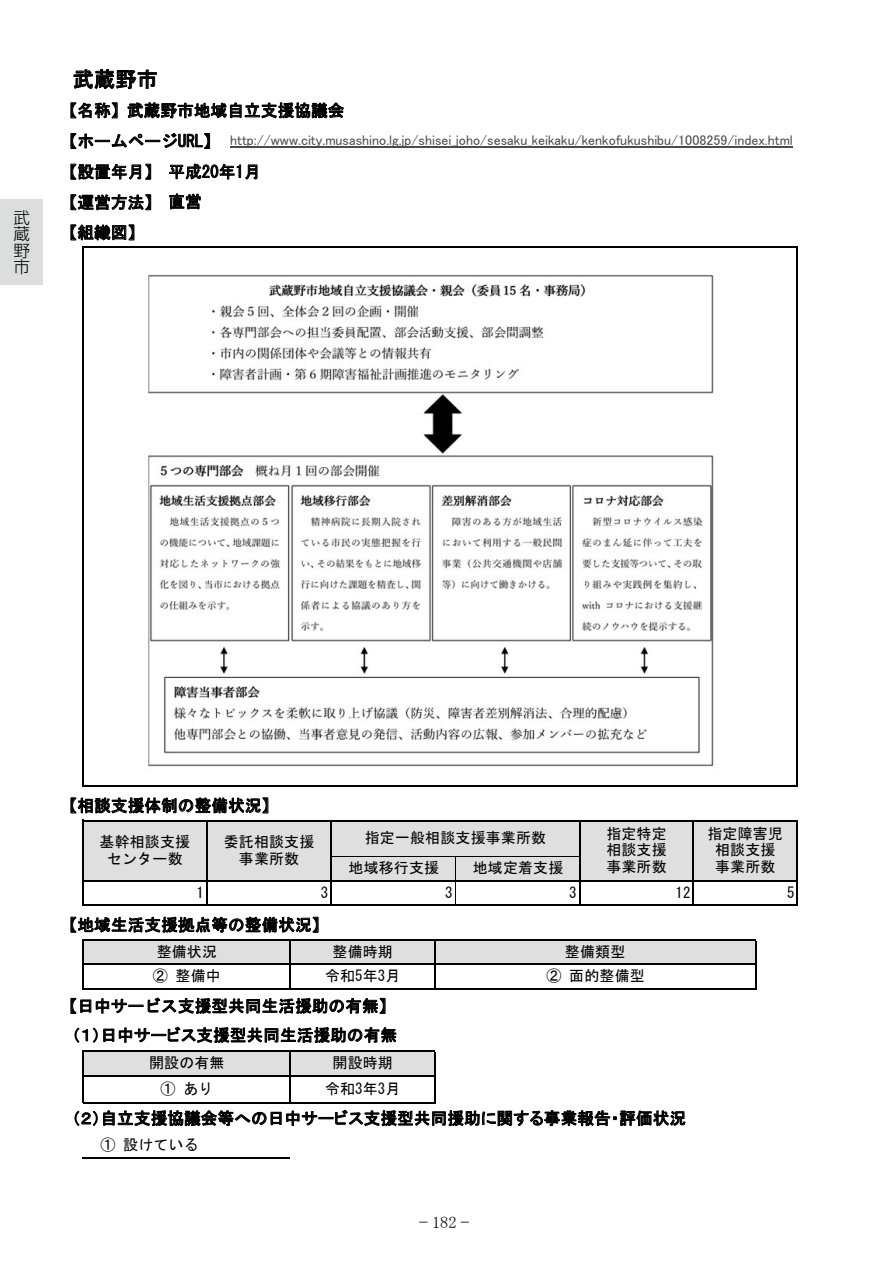
<style>
.page{position:relative;width:893px;height:1263px;background:#fff}
.page>*{position:absolute;margin:0;border:0;box-sizing:border-box;transform-origin:0 0}
.t1{font:21px "MS Gothic";color:#000}
.t2{font:16.5px/30.5px "MS Gothic";letter-spacing:.01em;color:#000}
.t3{font:16.5px "MS P Gothic";letter-spacing:.01em;color:#000}
.t4{font:16.5px "MS Mincho";color:#000}
.t5{font:300 16.5px/16.5px "UD Shin Go Pr 6";color:#000;text-align:justify}
.t6{font:15px/16.8px "MS Gothic";letter-spacing:.015em;color:#000;text-align:center}
.t7{font:14.1px "MS P Gothic";color:#4b4b4b}
</style>
<div class="page">
<div style="left:83px;top:821px;width:714px;height:60px;background:#dfdfdf"></div>
<div style="left:83px;top:940px;width:673px;height:24px;background:#dfdfdf"></div>
<div style="left:83px;top:1051px;width:352px;height:25px;background:#dfdfdf"></div>
<hr style="left:230px;top:146px;width:563px;height:1px;background:#4b4b4b">
<hr style="left:82px;top:247px;width:1px;height:540px;background:#000">
<hr style="left:796px;top:248px;width:2px;height:539px;background:#000">
<hr style="left:82px;top:820px;width:1px;height:86px;background:#000">
<hr style="left:82px;top:939px;width:1px;height:50px;background:#000">
<hr style="left:289px;top:940px;width:1px;height:49px;background:#000">
<hr style="left:434px;top:940px;width:1px;height:49px;background:#000">
<hr style="left:82px;top:1050px;width:1px;height:53px;background:#000">
<hr style="left:796px;top:821px;width:2px;height:85px;background:#000">
<hr style="left:206px;top:821px;width:2px;height:85px;background:#000">
<hr style="left:330px;top:821px;width:2px;height:85px;background:#000">
<hr style="left:579px;top:821px;width:1px;height:85px;background:#000">
<hr style="left:693px;top:821px;width:1px;height:85px;background:#000">
<svg style="left:455px;top:857px;width:1px;height:47px"></svg>
<hr style="left:289px;top:1052px;width:1px;height:51px;background:#000">
<hr style="left:434px;top:1052px;width:1px;height:51px;background:#000">
<hr style="left:755px;top:940px;width:1px;height:49px;background:#000">
<hr style="left:83px;top:247px;width:715px;height:1px;background:#000">
<hr style="left:83px;top:785px;width:715px;height:2px;background:#000">
<hr style="left:83px;top:820px;width:715px;height:1px;background:#000">
<hr style="left:332px;top:856px;width:247px;height:1px;background:#000">
<hr style="left:83px;top:880px;width:715px;height:1px;background:#000">
<hr style="left:83px;top:904px;width:715px;height:2px;background:#000">
<hr style="left:83px;top:939px;width:673px;height:1px;background:#000">
<hr style="left:83px;top:963px;width:673px;height:2px;background:#000">
<hr style="left:83px;top:988px;width:673px;height:1px;background:#000">
<hr style="left:83px;top:1050px;width:352px;height:2px;background:#000">
<hr style="left:83px;top:1075px;width:352px;height:1px;background:#000">
<hr style="left:83px;top:1102px;width:352px;height:1px;background:#000">
<hr style="left:83px;top:1157px;width:207px;height:1px;background:#000">
<img style="left:148px;top:274px;width:566px;height:493px">
<div style="left:0;top:200px;width:43px;height:85px;background:#dcdddd"></div>
<p class="t5" style="left:14px;top:209px;width:17px">武蔵野市</p>
<h1 class="t1" style="left:73px;top:69px;width:87px">武蔵野市</h1>
<p class="t2" style="left:61px;top:95px;width:285px">【名称】武蔵野市地域自立支援協議会【ホームページURL】<br>【設置年月】平成20年1月<br>【運営方法】直営<br>【組織図】　</p>
<p class="t7" style="left:230px;top:133px;width:564px">http://www.city.musashino.lg.jp/shisei_joho/sesaku_keikaku/kenkofukushibu/1008259/index.html</p>
<p class="t2" style="left:61px;top:790px;width:236px">【相談支援体制の整備状況】　</p>
<p class="t6" style="left:100px;top:833px;width:92px">基幹相談支援センター数</p>
<p class="t6" style="left:224px;top:833px;width:92px">委託相談支援事業所数</p>
<p class="t6" style="left:365px;top:829px;width:183px">指定一般相談支援事業所数</p>
<p class="t6" style="left:606px;top:825px;width:62px;text-align:justify">指定特定相談支援事業所数</p>
<p class="t6" style="left:707px;top:825px;width:77px">指定障害児相談支援</p>
<p class="t6" style="left:349px;top:859px;width:92px">地域移行支援</p>
<p class="t6" style="left:473px;top:859px;width:92px">地域定着支援</p>
<p class="t6" style="left:715px;top:858px;width:62px">事業所数</p>
<p class="t6" style="left:197px;top:884px;width:9px">1</p>
<p class="t6" style="left:321px;top:884px;width:9px">3</p>
<p class="t6" style="left:445px;top:884px;width:9px">3</p>
<p class="t6" style="left:569px;top:884px;width:9px">3</p>
<p class="t6" style="left:676px;top:884px;width:17px">12</p>
<p class="t6" style="left:787px;top:884px;width:9px">5</p>
<p class="t2" style="left:61px;top:909px;width:286px">【地域生活支援拠点等の整備状況】　</p>
<p class="t6" style="left:157px;top:943px;width:62px">整備状況</p>
<p class="t6" style="left:333px;top:943px;width:62px">整備時期</p>
<p class="t6" style="left:565px;top:943px;width:62px">整備類型</p>
<p class="t6" style="left:153px;top:967px;width:69px">② 整備中</p>
<p class="t6" style="left:325px;top:967px;width:77px">令和5年3月</p>
<p class="t6" style="left:547px;top:967px;width:100px">② 面的整備型</p>
<p class="t2" style="left:61px;top:991px;width:353px">【日中サービス支援型共同生活援助の有無】　</p>
<p class="t3" style="left:72px;top:1027px;width:326px">（１）日中サービス支援型共同生活援助の有無</p>
<p class="t6" style="left:149px;top:1054px;width:77px">開設の有無</p>
<p class="t6" style="left:333px;top:1054px;width:62px">開設時期</p>
<p class="t6" style="left:160px;top:1080px;width:54px">① あり</p>
<p class="t6" style="left:325px;top:1080px;width:77px">令和3年3月</p>
<p class="t3" style="left:72px;top:1110px;width:615px">（２）自立支援協議会等への日中サービス支援型共同援助に関する事業報告・評価状況</p>
<p class="t6" style="left:101px;top:1136px;width:100px">① 設けている</p>
<p class="t4" style="left:420px;top:1214px;width:51px">− 182 −</p>
</div>
